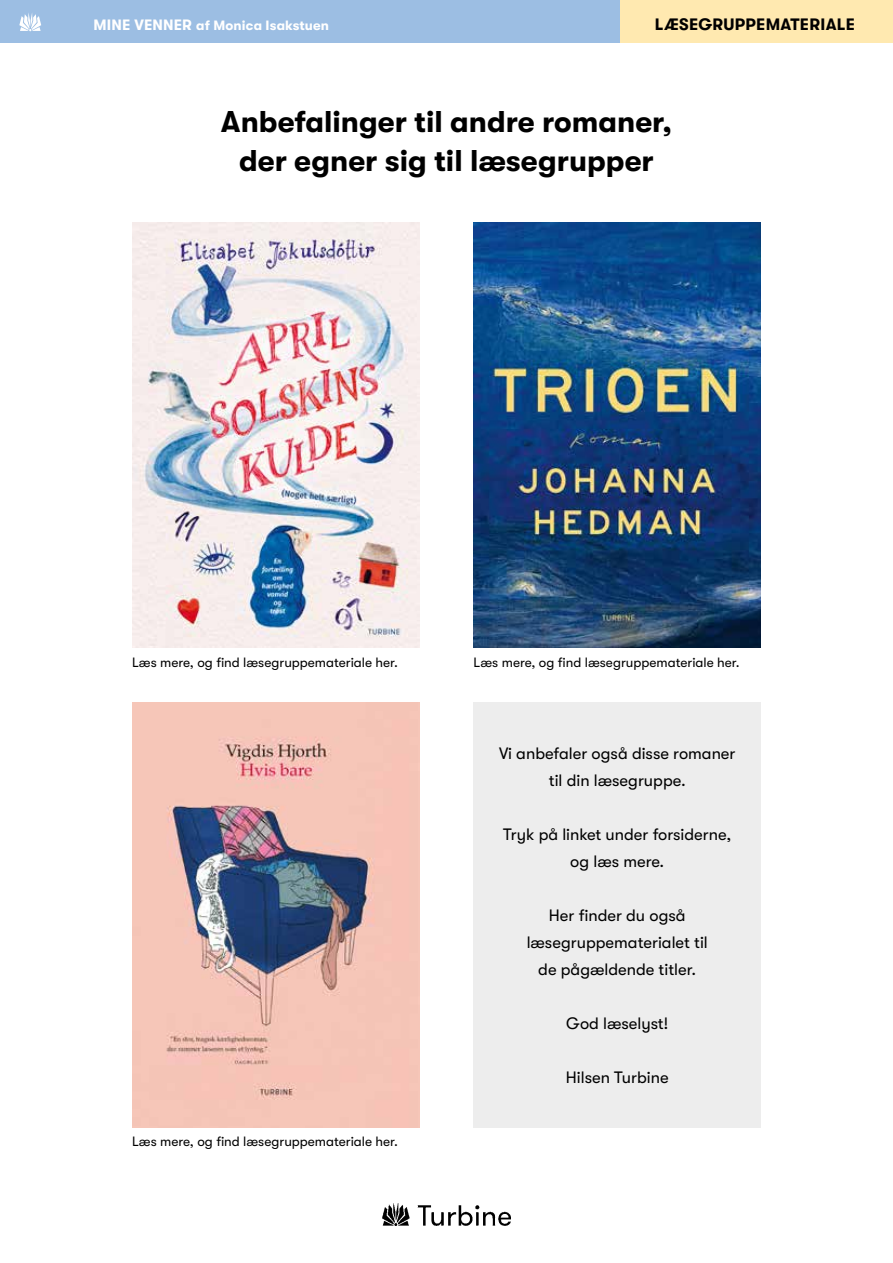
<style>
.page{position:relative;width:893px;height:1263px;background:#fff}
.page>*{position:absolute;margin:0;border:0;box-sizing:border-box;transform-origin:0 0}
.t1{font:700 30px/39px "GT Walsheim";color:#000;text-align:center}
.t2{font:16.5px/27px "GT Walsheim";color:#000;text-align:center}
.t3{font:700 16.5px "GT Walsheim";letter-spacing:.02em;color:#000}
.t4{font:13.5px "GT Walsheim";color:#000}
.t5{font:700 13.5px "GT Walsheim";letter-spacing:.01em;color:#fff}
.s1{font-size:15px}
</style>
<div class="page">
<img style="left:474px;top:223px;width:287px;height:425px">
<img style="left:132px;top:223px;width:287px;height:425px">
<img style="left:132px;top:702px;width:287px;height:425px">
<div style="left:474px;top:702px;width:287px;height:425px;background:#ededed"></div>
<img style="left:383px;top:1203px;width:127px;height:23px">
<div style="left:0;top:0;width:689px;height:43px;background:#9cbee3"></div>
<div style="left:621px;top:0;width:272px;height:43px;background:#ffe9b0"></div>
<svg style="left:19px;top:13px;width:22px;height:18px"></svg>
<p class="t5" style="left:94px;top:18px;width:237px"><span class="s1">MINE VENNER</span> af Monica Isakstuen</p>
<p class="t3" style="left:655px;top:15px;width:202px">LÆSEGRUPPEMATERIALE</p>
<h1 class="t1" style="left:221px;top:102px;width:452px">Anbefalinger til andre romaner, der egner sig til læsegrupper</h1>
<p class="t4" style="left:132px;top:655px;width:268px">Læs mere, og find læsegruppemateriale her.</p>
<p class="t4" style="left:474px;top:655px;width:268px">Læs mere, og find læsegruppemateriale her.</p>
<p class="t4" style="left:132px;top:1134px;width:268px">Læs mere, og find læsegruppemateriale her.</p>
<p class="t2" style="left:499px;top:739px;width:238px">Vi anbefaler også disse romaner til din læsegruppe.</p>
<p class="t2" style="left:503px;top:820px;width:230px">Tryk på linket under forsiderne, og læs mere.</p>
<p class="t2" style="left:527px;top:901px;width:183px">Her finder du også læsegruppematerialet til de pågældende titler.</p>
<p class="t2" style="left:566px;top:1009px;width:103px">God læselyst!</p>
<p class="t2" style="left:566px;top:1063px;width:104px">Hilsen Turbine</p>
</div>
